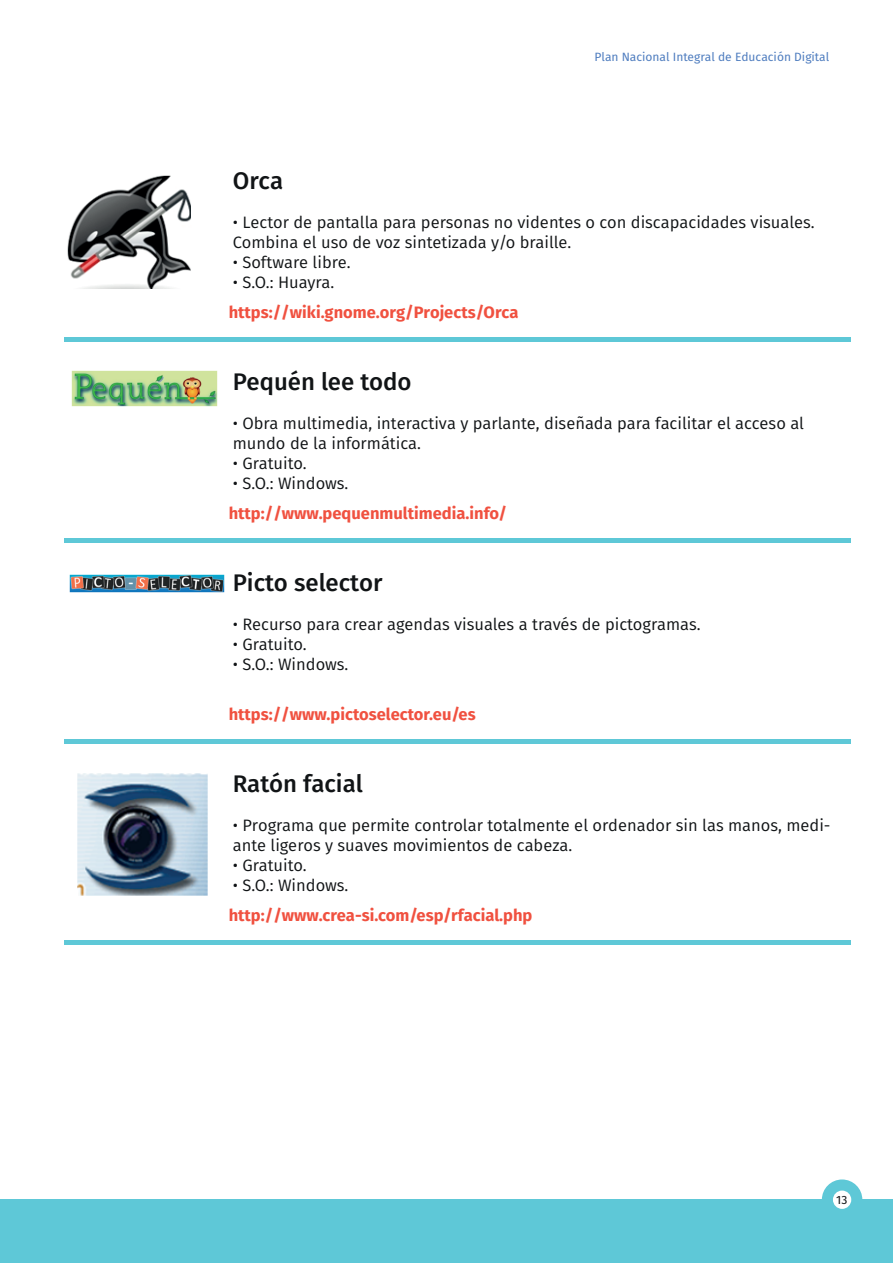
<style>
.page{position:relative;width:893px;height:1263px;background:#fff}
.page>*{position:absolute;margin:0;border:0;box-sizing:border-box;transform-origin:0 0}
.t1{font:500 24px "Fira Sans";color:#111416}
.t2{font:16.5px/19.8px "Fira Sans";color:#111416}
.t3{font:700 16.5px "Fira Sans";color:#f05140}
.t4{font:12px "Fira Sans";color:#4f7dbf}
.t5{font:12px "Fira Sans";color:#111416}
</style>
<div class="page">
<div style="left:0;top:1199px;width:893px;height:64px;background:#5ec8d7"></div>
<div style="left:822px;top:1179px;width:40px;height:41px;background:#5ec8d7;border-radius:50%"></div>
<div style="left:833px;top:1190px;width:18px;height:19px;background:#fff;border-radius:50%"></div>
<div style="left:64px;top:337px;width:786px;height:5px;background:#5ec8d7"></div>
<div style="left:64px;top:538px;width:786px;height:5px;background:#5ec8d7"></div>
<div style="left:64px;top:739px;width:786px;height:5px;background:#5ec8d7"></div>
<div style="left:64px;top:940px;width:786px;height:5px;background:#5ec8d7"></div>
<img style="left:67px;top:175px;width:124px;height:114px">
<img style="left:71px;top:370px;width:147px;height:36px">
<img style="left:69px;top:574px;width:156px;height:19px">
<img style="left:77px;top:773px;width:131px;height:123px">
<p class="t4" style="left:594px;top:48px;width:236px">Plan Nacional Integral de Educación Digital</p>
<h1 class="t1" style="left:233px;top:161px;width:52px">Orca</h1>
<p class="t2" style="left:233px;top:212px;width:583px">• Lector de pantalla para personas no videntes o con discapacidades visuales.<br>Combina el uso de voz sintetizada y/o braille.</p>
<p class="t2" style="left:233px;top:252px;width:120px">• Software libre.</p>
<p class="t2" style="left:233px;top:272px;width:103px">• S.O.: Huayra.</p>
<p class="t3" style="left:229px;top:298px;width:291px">https://wiki.gnome.org/Projects/Orca</p>
<h1 class="t1" style="left:233px;top:362px;width:180px">Pequén lee todo</h1>
<p class="t2" style="left:233px;top:413px;width:573px">• Obra multimedia, interactiva y parlante, diseñada para facilitar el acceso al mundo de la informática.</p>
<p class="t2" style="left:233px;top:453px;width:75px">• Gratuito.</p>
<p class="t2" style="left:233px;top:473px;width:117px">• S.O.: Windows.</p>
<p class="t3" style="left:229px;top:499px;width:280px">http://www.pequenmultimedia.info/</p>
<h1 class="t1" style="left:233px;top:563px;width:151px">Picto selector</h1>
<p class="t2" style="left:233px;top:614px;width:469px">• Recurso para crear agendas visuales a través de pictogramas.</p>
<p class="t2" style="left:233px;top:634px;width:75px">• Gratuito.</p>
<p class="t2" style="left:233px;top:654px;width:117px">• S.O.: Windows.</p>
<p class="t3" style="left:229px;top:700px;width:248px">https://www.pictoselector.eu/es</p>
<h1 class="t1" style="left:233px;top:764px;width:132px">Ratón facial</h1>
<p class="t2" style="left:233px;top:815px;width:599px">• Programa que permite controlar totalmente el ordenador sin las manos, medi&shy;ante ligeros y suaves movimientos de cabeza.</p>
<p class="t2" style="left:233px;top:855px;width:75px">• Gratuito.</p>
<p class="t2" style="left:233px;top:875px;width:117px">• S.O.: Windows.</p>
<p class="t3" style="left:229px;top:901px;width:305px">http://www.crea-si.com/esp/rfacial.php</p>
<p class="t5" style="left:836px;top:1190px;width:13px">13</p>
</div>
